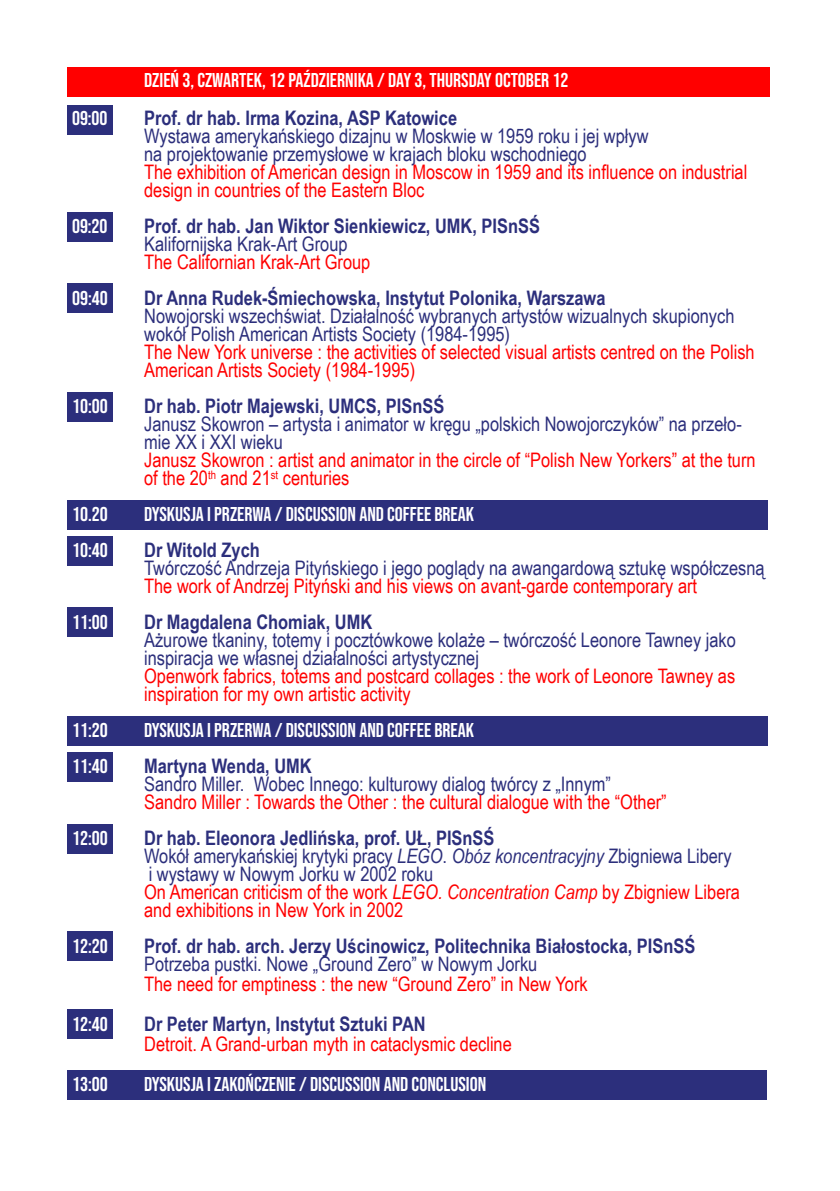
<style>
.page{position:relative;width:840px;height:1191px;background:#fff}
.page>*{position:absolute;margin:0;border:0;box-sizing:border-box;transform-origin:0 0}
.t1{font:20px/18px "Arial Narrow";color:#2c2f7c}
.t2{font:20px/18px "Arial Narrow";color:#f00}
.t3{font:700 20px "Arial Narrow";color:#2c2f7c}
.t4{font:20px "Bebas Neue";color:#fff}
.t5{font:700 20px "Bebas Neue";color:#fff}
.s1{font-family:"Bebas Neue";color:#fff}
.s2{font-weight:700}
.s3{font-style:italic}
.s4{color:#f00}
.s5{font-style:italic;color:#f00}
</style>
<div class="page">
<div style="left:67px;top:67px;width:701px;height:30px;background:#f00"></div>
<div style="left:67px;top:105px;width:46px;height:30px;background:#2c2f7c"></div>
<div style="left:67px;top:212px;width:46px;height:30px;background:#2c2f7c"></div>
<div style="left:67px;top:283px;width:46px;height:30px;background:#2c2f7c"></div>
<div style="left:67px;top:500px;width:700px;height:29px;background:#2c2f7c"></div>
<div style="left:67px;top:392px;width:46px;height:29px;background:#2c2f7c"></div>
<div style="left:67px;top:536px;width:46px;height:29px;background:#2c2f7c"></div>
<div style="left:67px;top:716px;width:700px;height:30px;background:#2c2f7c"></div>
<div style="left:67px;top:607px;width:46px;height:30px;background:#2c2f7c"></div>
<div style="left:67px;top:752px;width:46px;height:30px;background:#2c2f7c"></div>
<div style="left:67px;top:823px;width:46px;height:30px;background:#2c2f7c"></div>
<div style="left:67px;top:931px;width:46px;height:30px;background:#2c2f7c"></div>
<div style="left:67px;top:1070px;width:699px;height:29px;background:#2c2f7c"></div>
<div style="left:67px;top:1009px;width:46px;height:30px;background:#2c2f7c"></div>
<p class="t4" style="left:144px;top:69px;width:425px">DZIEŃ 3, CZWARTEK, 12 PAŹDZIERNIKA / DAY 3, THURSDAY OCTOBER 12</p>
<p class="t5" style="left:72px;top:107px;width:37px">09:00</p>
<p class="t3" style="left:144px;top:103px;width:314px">Prof. dr hab. Irma Kozina, ASP Katowice</p>
<p class="t1" style="left:144px;top:126px;width:505px">Wystawa amerykańskiego dizajnu w Moskwie w 1959 roku i jej wpływ na projektowanie przemysłowe w krajach bloku wschodniego</p>
<p class="t2" style="left:144px;top:162px;width:604px">The exhibition of American design in Moscow in 1959 and its influence on industrial design in countries of the Eastern Bloc <span class="s1">09.00</span></p>
<p class="t5" style="left:72px;top:215px;width:37px">09:20</p>
<p class="t3" style="left:144px;top:211px;width:397px">Prof. dr hab. Jan Wiktor Sienkiewicz, UMK, PISnSŚ</p>
<p class="t1" style="left:144px;top:234px;width:205px">Kalifornijska Krak-Art Group</p>
<p class="t2" style="left:144px;top:252px;width:228px">The Californian Krak-Art Group</p>
<p class="t4" style="left:72px;top:287px;width:37px">09:40</p>
<p class="t3" style="left:144px;top:283px;width:462px">Dr Anna Rudek-Śmiechowska, Instytut Polonika, Warszawa</p>
<p class="t1" style="left:144px;top:306px;width:591px">Nowojorski wszechświat. Działalność wybranych artystów wizualnych skupionych wokół Polish American Artists Society (1984-1995)</p>
<p class="t2" style="left:144px;top:342px;width:611px">The New York universe : the activities of selected visual artists centred on the Polish<br>American Artists Society (1984-1995)</p>
<p class="t4" style="left:72px;top:395px;width:37px">10:00</p>
<p class="t3" style="left:144px;top:391px;width:301px">Dr hab. Piotr Majewski, UMCS, PISnSŚ</p>
<p class="t1" style="left:144px;top:414px;width:598px">Janusz Skowron – artysta i animator w kręgu „polskich Nowojorczyków” na przeło&shy;mie XX i XXI wieku</p>
<p class="t2" style="left:144px;top:450px;width:612px">Janusz Skowron : artist and animator in the circle of “Polish New Yorkers” at the turn of the 20<sup>th</sup> and 21<sup>st</sup> centuries</p>
<p class="t4" style="left:72px;top:503px;width:37px">10.20</p>
<p class="t4" style="left:144px;top:503px;width:331px">DYSKUSJA I PRZERWA / DISCUSSION AND COFFEE BREAK</p>
<p class="t4" style="left:72px;top:539px;width:37px">10:40</p>
<p class="t3" style="left:144px;top:535px;width:117px">Dr Witold Zych</p>
<p class="t1" style="left:144px;top:558px;width:621px">Twórczość Andrzeja Pityńskiego i jego poglądy na awangardową sztukę współczesną</p>
<p class="t2" style="left:144px;top:576px;width:554px">The work of Andrzej Pityński and his views on avant-garde contemporary art</p>
<p class="t4" style="left:72px;top:611px;width:37px">11:00</p>
<p class="t3" style="left:144px;top:607px;width:229px">Dr Magdalena Chomiak, UMK</p>
<p class="t1" style="left:144px;top:630px;width:593px">Ażurowe tkaniny, totemy i pocztówkowe kolaże – twórczość Leonore Tawney jako inspiracja we własnej działalności artystycznej</p>
<p class="t2" style="left:144px;top:666px;width:592px">Openwork fabrics, totems and postcard collages : the work of Leonore Tawney as inspiration for my own artistic activity</p>
<p class="t4" style="left:72px;top:719px;width:37px">11:20</p>
<p class="t4" style="left:144px;top:719px;width:331px">DYSKUSJA I PRZERWA / DISCUSSION AND COFFEE BREAK</p>
<p class="t4" style="left:72px;top:755px;width:37px">11:40</p>
<p class="t3" style="left:144px;top:751px;width:169px">Martyna Wenda, UMK</p>
<p class="t1" style="left:144px;top:774px;width:468px">Sandro Miller. Wobec Innego: kulturowy dialog twórcy z „Innym”</p>
<p class="t2" style="left:144px;top:792px;width:524px">Sandro Miller : Towards the Other : the cultural dialogue with the “Other”</p>
<p class="t4" style="left:72px;top:827px;width:37px">12:00</p>
<p class="t1" style="left:144px;top:828px;width:597px"><span class="s2">Dr hab. Eleonora Jedlińska, prof. UŁ, PISnSŚ<br></span>Wokół amerykańskiej krytyki pracy <span class="s3">LEGO</span>. <span class="s3">Obóz koncentracyjny</span> Zbigniewa Libery i wystawy w Nowym Jorku w 2002 roku<br><span class="s4">On American criticism of the work</span> <span class="s5">LEGO. Concentration Camp</span> <span class="s4">by Zbigniew Libera and exhibitions in New York in 2002</span></p>
<p class="t4" style="left:72px;top:935px;width:37px">12:20</p>
<p class="t3" style="left:144px;top:931px;width:552px">Prof. dr hab. arch. Jerzy Uścinowicz, Politechnika Białostocka, PISnSŚ</p>
<p class="t1" style="left:144px;top:954px;width:394px">Potrzeba pustki. Nowe „Ground Zero” w Nowym Jorku</p>
<p class="t2" style="left:144px;top:974px;width:445px">The need for emptiness : the new “Ground Zero” in New York</p>
<p class="t4" style="left:72px;top:1013px;width:37px">12:40</p>
<p class="t3" style="left:144px;top:1009px;width:283px">Dr Peter Martyn, Instytut Sztuki PAN</p>
<p class="t2" style="left:144px;top:1034px;width:369px">Detroit. A Grand-urban myth in cataclysmic decline</p>
<p class="t4" style="left:72px;top:1073px;width:37px">13:00</p>
<p class="t4" style="left:144px;top:1073px;width:343px">DYSKUSJA I ZAKOŃCZENIE / DISCUSSION AND CONCLUSION</p>
</div>
